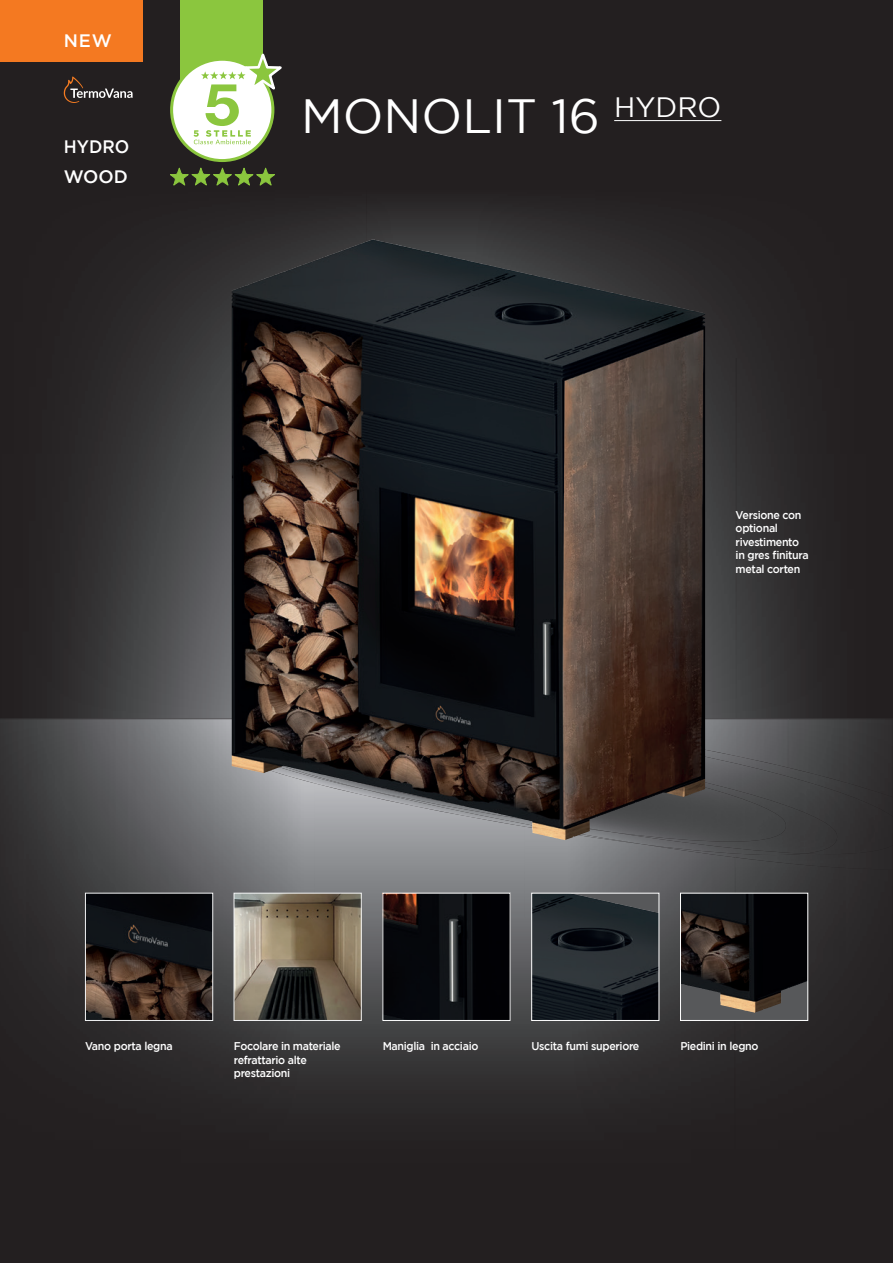
<style>
.page{position:relative;width:893px;height:1263px;background:#fff}
.page>*{position:absolute;margin:0;border:0;box-sizing:border-box;transform-origin:0 0}
.t1{font:48px "Gotham";color:#fff}
.t2{font:500 18px "Gotham";color:#fff}
.t3{font:500 18px "Gotham";color:#fff;scale:.95 1}
.t4{font:500 11.25px/13.5px "Gotham";letter-spacing:-.03em;color:#fff;scale:.95 1}
</style>
<div class="page">
<img style="left:0;top:0;width:893px;height:718px">
<img style="left:0;top:917px;width:735px;height:346px">
<img style="left:735px;top:869px;width:158px;height:394px">
<img style="left:0;top:719px;width:315px;height:198px">
<img style="left:315px;top:855px;width:210px;height:62px">
<img style="left:525px;top:855px;width:211px;height:62px">
<img style="left:236px;top:895px;width:123px;height:123px">
<div style="left:234px;top:893px;width:127px;height:127px;border:1px solid #f2f3f4"></div>
<img style="left:385px;top:895px;width:123px;height:123px">
<div style="left:680px;top:893px;width:128px;height:127px;background:#57585a"></div>
<img style="left:682px;top:895px;width:124px;height:118px">
<div style="left:680px;top:893px;width:128px;height:127px;border:1px solid #fff"></div>
<img style="left:533px;top:895px;width:124px;height:123px">
<div style="left:531px;top:893px;width:128px;height:127px;border:1px solid #fff"></div>
<img style="left:87px;top:895px;width:124px;height:123px">
<div style="left:85px;top:893px;width:128px;height:127px;border:1px solid #f2f3f4"></div>
<hr style="left:614px;top:120px;width:107px;height:1px;background:#fff">
<img style="left:643px;top:854px;width:250px;height:15px">
<img style="left:241px;top:719px;width:652px;height:135px">
<img style="left:258px;top:719px;width:199px;height:1px">
<img style="left:241px;top:730px;width:598px;height:123px">
<img style="left:242px;top:731px;width:546px;height:111px">
<img style="left:270px;top:240px;width:102px;height:37px">
<div style="left:0;top:0;width:142px;height:62px;background:#f47921"></div>
<svg style="left:64px;top:77px;width:69px;height:26px;background:#453d3b"></svg>
<svg style="left:170px;top:167px;width:106px;height:20px;background:#455629"></svg>
<div style="left:181px;top:0;width:82px;height:97px;background:#8bc63e"></div>
<svg style="left:172px;top:59px;width:101px;height:102px"></svg>
<svg style="left:194px;top:52px;width:94px;height:92px"></svg>
<h2 class="t2" style="left:64px;top:31px;width:50px">NEW</h2>
<h2 class="t3" style="left:64px;top:137px;width:70px">HYDRO</h2>
<h2 class="t2" style="left:64px;top:167px;width:66px">WOOD</h2>
<h1 class="t1" style="left:301px;top:89px;width:422px">MONOLIT 16 <sup>H</sup><sup>YDRO</sup></h1>
<p class="t4" style="left:736px;top:507px;width:78px">Versione con optional rivestimento in gres finitura metal corten</p>
<p class="t4" style="left:85px;top:1039px;width:94px">Vano porta legna</p>
<p class="t4" style="left:383px;top:1039px;width:102px">Maniglia in acciaio</p>
<p class="t4" style="left:531px;top:1039px;width:115px">Uscita fumi superiore</p>
<p class="t4" style="left:680px;top:1039px;width:84px">Piedini in legno</p>
<p class="t4" style="left:234px;top:1039px;width:114px">Focolare in materiale refrattario alte prestazioni</p>
</div>
